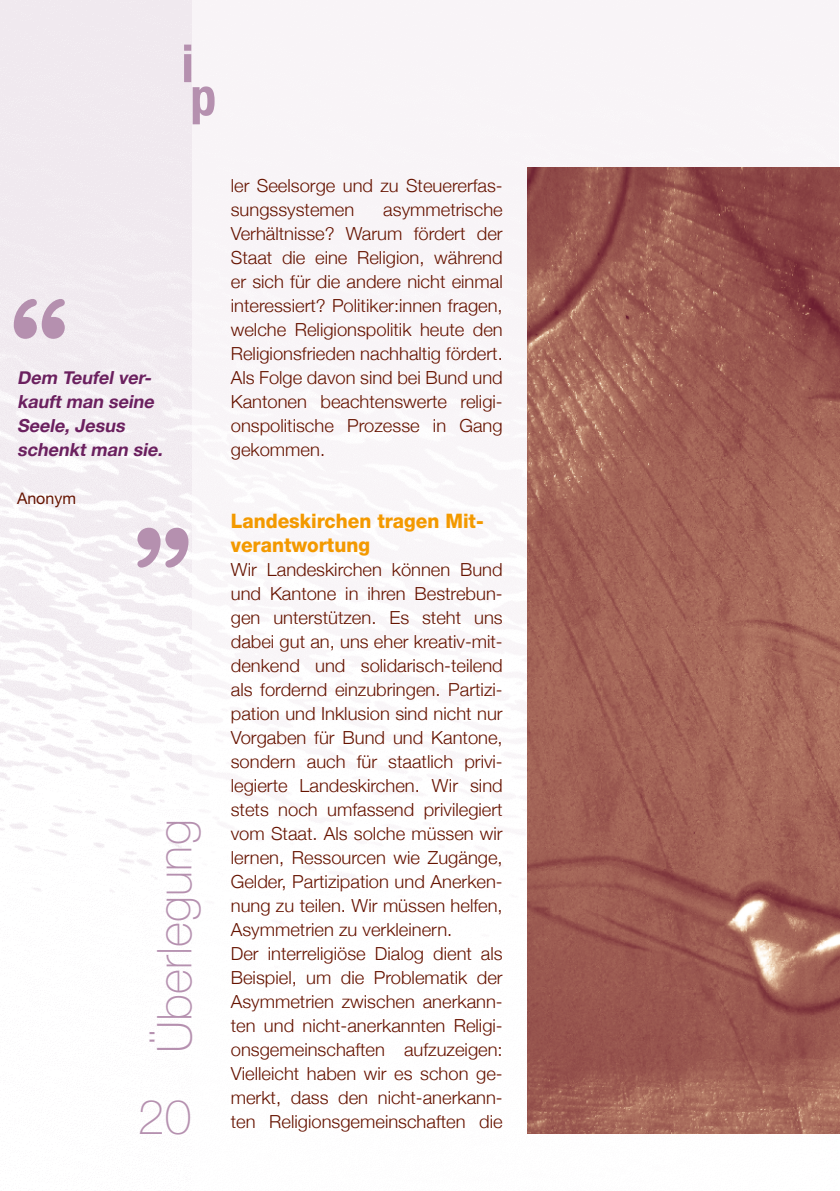
<style>
.page{position:relative;width:840px;height:1191px;background:#fff}
.page>*{position:absolute;margin:0;border:0;box-sizing:border-box;transform-origin:0 0}
.t1{font:700 condensed 144px "Helvetica Rounded";color:#b590af}
.t2{font:700 condensed 52px "Helvetica Neue";color:#b590af}
.t3{font:100 48px "Helvetica Neue";letter-spacing:.005em;color:#b590af}
.t4{font:800 20px/24px "Helvetica Neue";color:#f39900;scale:.95 1}
.t5{font:300 18px/24px "Helvetica Neue";color:#661300}
.t6{font:italic 700 18px/24px "Helvetica Neue";color:#6b205f}
.t7{font:16px "Helvetica Neue";color:#661300}
</style>
<div class="page">
<img style="left:0;top:0;width:839px;height:1134px">
<img style="left:839px;top:0;width:1px;height:1191px">
<img style="left:527px;top:167px;width:312px;height:966px">
<h2 class="t2" style="left:181px;top:32px;width:14px">i</h2>
<h2 class="t2" style="left:190px;top:65px;width:27px">p</h2>
<h1 class="t1" style="left:9px;top:265px;width:63px">“</h1>
<p class="t6" style="left:17px;top:365px;width:151px">Dem Teufel ver&shy;kauft man seine<br>Seele, Jesus schenkt man sie.</p>
<p class="t7" style="left:17px;top:489px;width:60px">Anonym</p>
<h1 class="t1" style="left:132px;top:494px;width:63px">”</h1>
<h3 class="t3" style="left:147px;top:1053px;width:235px;rotate:-90deg">Überlegung</h3>
<h3 class="t3" style="left:138px;top:1089px;width:55px">20</h3>
<p class="t5" style="left:231px;top:173px;width:273px">ler Seelsorge und zu Steuererfas&shy;sungssystemen</p>
<p class="t5" style="left:231px;top:197px;width:273px;text-align:justify;text-indent:152px">asymmetrische Verhältnisse? Warum fördert der Staat die eine Religion, während er sich für die andere nicht einmal interessiert? Politiker:innen fragen, welche Religionspolitik heute den Religionsfrieden nachhaltig fördert.<br>Als Folge davon sind bei Bund und Kantonen beachtenswerte religi&shy;onspolitische Prozesse in Gang gekommen.</p>
<p class="t4" style="left:231px;top:509px;width:267px">Landeskirchen tragen Mit&shy;verantwortung</p>
<p class="t5" style="left:231px;top:557px;width:273px">Wir Landeskirchen können Bund und Kantone in ihren Bestrebun&shy;gen unterstützen. Es steht uns dabei gut an, uns eher kreativ-mit&shy;denkend und solidarisch-teilend als fordernd einzubringen. Partizi&shy;pation und Inklusion sind nicht nur Vorgaben für Bund und Kantone, sondern auch für staatlich privi&shy;legierte Landeskirchen. Wir sind stets noch umfassend privilegiert vom Staat. Als solche müssen wir lernen, Ressourcen wie Zugänge, Gelder, Partizipation und Anerken&shy;nung zu teilen. Wir müssen helfen, Asymmetrien zu verkleinern.<br>Der interreligiöse Dialog dient als Beispiel, um die Problematik der Asymmetrien zwischen anerkann&shy;ten und nicht-anerkannten Religi&shy;onsgemeinschaften aufzuzeigen:<br>Vielleicht haben wir es schon ge&shy;merkt, dass den nicht-anerkann&shy;ten Religionsgemeinschaften die</p>
</div>
